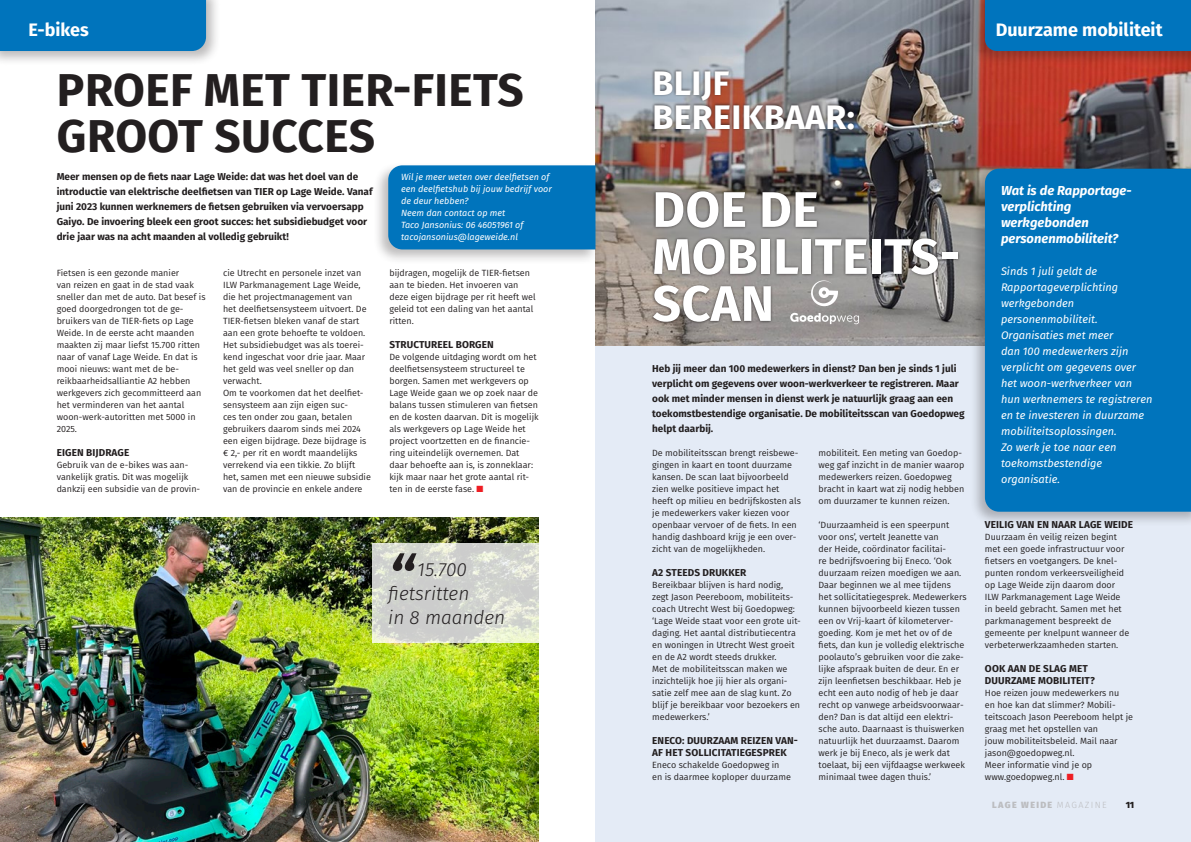
<style>
.page{position:relative;width:1191px;height:842px;background:#fff}
.page>*{position:absolute;margin:0;border:0;box-sizing:border-box;transform-origin:0 0}
.t1{font:italic 600 60px "Fira Sans";color:#231f20}
.t2{font:700 50px/47px "Fira Sans";letter-spacing:.01em;color:#fff}
.t3{font:700 46px/46px "Fira Sans";letter-spacing:.01em;color:#231f20}
.t4{font:700 34px/34px "Fira Sans";letter-spacing:.01em;color:#fff}
.t5{font:italic 300 19px/24px "Fira Sans";color:#231f20}
.t6{font:700 18px "Fira Sans";color:#fff}
.t7{font:italic 700 13px/16px "Fira Sans";color:#fff}
.t8{font:italic 11px/16px "Fira Sans";color:#fff}
.t9{font:700 10px/15px "Fira Sans";color:#231f20}
.t10{font:9px/12px "Fira Sans";color:#231f20}
.t11{font:italic 9px/12px "Fira Sans";color:#fff}
.t12{font:800 9px "Fira Sans";letter-spacing:.15em;color:#bcbdc0}
.t13{font:800 9px "Fira Sans";color:#231f20}
.s1{color:#ee1d23}
.s2{font-weight:300}
</style>
<div class="page">
<div style="left:595px;top:0;width:596px;height:842px;background:#e4ebf6"></div>
<img style="left:595px;top:0;width:596px;height:346px">
<div style="left:650px;top:68px;width:311px;height:257px;background:#231f20;opacity:.75"></div>
<div style="left:0;top:0;width:221px;height:66px;background:#231f20;opacity:.3"></div>
<div style="left:0;top:0;width:206px;height:51px;background:#0074bc"></div>
<img style="left:0;top:517px;width:539px;height:325px">
<div style="left:969px;top:0;width:222px;height:66px;background:#231f20;opacity:.3"></div>
<div style="left:985px;top:0;width:206px;height:51px;background:#0074bd"></div>
<svg style="left:372px;top:543px;width:167px;height:100px;fill:#d1d3ce"></svg>
<div style="left:373px;top:161px;width:226px;height:103px;background:#231f20;opacity:.3"></div>
<div style="left:388px;top:165px;width:207px;height:84px;background:#0074bc"></div>
<div style="left:970px;top:165px;width:221px;height:362px;background:#231f20;opacity:.3"></div>
<div style="left:985px;top:169px;width:206px;height:343px;background:#0074bc"></div>
<svg style="left:811px;top:280px;width:27px;height:26px"></svg>
<svg style="left:790px;top:313px;width:69px;height:11px"></svg>
<h3 class="t6" style="left:28px;top:15px;width:62px">E-bikes</h3>
<h3 class="t6" style="left:995px;top:15px;width:168px">Duurzame mobiliteit</h3>
<h3 class="t3" style="left:57px;top:64px;width:468px">PROEF MET TIER-FIETS<br>GROOT SUCCES</h3>
<h3 class="t4" style="left:652px;top:64px;width:204px">BLIJF<br>BEREIKBAAR:</h3>
<h2 class="t2" style="left:652px;top:182px;width:309px">DOE DE<br>MOBILITEITS-<br>SCAN</h2>
<p class="t9" style="left:57px;top:168px;width:317px">Meer mensen op de fiets naar Lage Weide: dat was het doel van de introductie van elektrische deelfietsen van TIER op Lage Weide. Vanaf juni 2023 kunnen werknemers de fietsen gebruiken via vervoersapp Gaiyo. De invoering bleek een groot succes: het subsidiebudget voor drie jaar was na acht maanden al volledig gebruikt!</p>
<p class="t11" style="left:401px;top:171px;width:152px">Wil je meer weten over deelfietsen of een deelfietshub bij jouw bedrijf voor de deur hebben?<br>Neem dan contact op met<br>Taco Jansonius: 06 46051961 of tacojansonius@lageweide.nl</p>
<h3 class="t7" style="left:1001px;top:182px;width:132px">Wat is de Rapportage&shy;verplichting werkgebonden personenmobiliteit?</h3>
<p class="t8" style="left:1001px;top:263px;width:153px">Sinds 1 juli geldt de<br>Rapportageverplichting werkgebonden personenmobiliteit.<br>Organisaties met meer<br>dan 100 medewerkers zijn verplicht om gegevens over het woon-werkverkeer van hun werknemers te registreren en te investeren in duurzame mobiliteitsoplossingen.<br>Zo werk je toe naar een toekomstbestendige organisatie.</p>
<p class="t10" style="left:223px;top:267px;width:149px">cie Utrecht en personele inzet van<br>ILW Parkmanagement Lage Weide, die het projectmanagement van<br>het deelfietsensysteem uitvoert. De<br>TIER-fietsen bleken vanaf de start aan een grote behoefte te voldoen.<br>Het subsidiebudget was als toerei&shy;kend ingeschat voor drie jaar. Maar het geld was veel sneller op dan verwacht.<br>Om te voorkomen dat het deelfiet&shy;sensysteem aan zijn eigen suc-<br>ces ten onder zou gaan, betalen gebruikers daarom sinds mei 2024 een eigen bijdrage. Deze bijdrage is € 2,- per rit en wordt maandelijks verrekend via een tikkie. Zo blijft het, samen met een nieuwe subsidie van de provincie en enkele andere</p>
<p class="t10" style="left:389px;top:267px;width:148px">bijdragen, mogelijk de TIER-fietsen aan te bieden. Het invoeren van deze eigen bijdrage per rit heeft wel geleid tot een daling van het aantal ritten.</p>
<p class="t10" style="left:57px;top:267px;width:150px">Fietsen is een gezonde manier<br>van reizen en gaat in de stad vaak sneller dan met de auto. Dat besef is goed doorgedrongen tot de ge&shy;bruikers van de TIER-fiets op Lage<br>Weide. In de eerste acht maanden maakten zij maar liefst 15.700 ritten naar of vanaf Lage Weide. En dat is mooi nieuws: want met de be&shy;reikbaarheidsalliantie A2 hebben werkgevers zich gecommitteerd aan het verminderen van het aantal woon-werk-autoritten met 5000 in<br>2025.</p>
<p class="t9" style="left:57px;top:444px;width:74px">EIGEN BIJDRAGE</p>
<p class="t10" style="left:57px;top:459px;width:145px">Gebruik van de e-bikes was aan&shy;vankelijk gratis. Dit was mogelijk dankzij een subsidie van de provin-</p>
<p class="t9" style="left:389px;top:336px;width:106px">STRUCTUREEL BORGEN</p>
<p class="t10" style="left:389px;top:351px;width:151px">De volgende uitdaging wordt om het deelfietsensysteem structureel te borgen. Samen met werkgevers op Lage Weide gaan we op zoek naar de balans tussen stimuleren van fietsen en de kosten daarvan. Dit is mogelijk als werkgevers op Lage Weide het project voortzetten en de financie&shy;ring uiteindelijk overnemen. Dat daar behoefte aan is, is zonneklaar: kijk maar naar het grote aantal rit&shy;ten in de eerste fase. <span class="s1">■</span></p>
<p class="t9" style="left:652px;top:360px;width:314px">Heb jij meer dan 100 medewerkers in dienst? Dan ben je sinds 1 juli verplicht om gegevens over woon-werkverkeer te registreren. Maar ook met minder mensen in dienst werk je natuurlijk graag aan een toekomstbestendige organisatie. De mobiliteitsscan van Goedopweg helpt daarbij.</p>
<p class="t10" style="left:818px;top:447px;width:147px">mobiliteit. Een meting van Goedop&shy;weg gaf inzicht in de manier waarop medewerkers reizen. Goedopweg bracht in kaart wat zij nodig hebben om duurzamer te kunnen reizen.</p>
<p class="t10" style="left:818px;top:519px;width:149px">‘Duurzaamheid is een speerpunt voor ons’, vertelt Jeanette van<br>der Heide, coördinator facilitai-<br>re bedrijfsvoering bij Eneco. ‘Ook duurzaam reizen moedigen we aan.<br>Daar beginnen we al mee tijdens<br>het sollicitatiegesprek. Medewerkers kunnen bijvoorbeeld kiezen tussen een ov Vrij-kaart óf kilometerver&shy;goeding. Kom je met het ov of de fiets, dan kun je volledig elektrische poolauto’s gebruiken voor die zake&shy;lijke afspraak buiten de deur. En er zijn leenfietsen beschikbaar. Heb je echt een auto nodig of heb je daar recht op vanwege arbeidsvoorwaar&shy;den? Dan is dat altijd een elektri&shy;sche auto. Daarnaast is thuiswerken natuurlijk het duurzaamst. Daarom werk je bij Eneco, als je werk dat toelaat, bij een vijfdaagse werkweek minimaal twee dagen thuis.’</p>
<p class="t9" style="left:985px;top:516px;width:150px">VEILIG VAN EN NAAR LAGE WEIDE</p>
<p class="t10" style="left:652px;top:447px;width:150px">De mobiliteitsscan brengt reisbewe&shy;gingen in kaart en toont duurzame kansen. De scan laat bijvoorbeeld zien welke positieve impact het heeft op milieu en bedrijfskosten als je medewerkers vaker kiezen voor openbaar vervoer of de fiets. In een handig dashboard krijg je een over&shy;zicht van de mogelijkheden.</p>
<p class="t9" style="left:652px;top:564px;width:96px">A2 STEEDS DRUKKER</p>
<p class="t10" style="left:652px;top:579px;width:150px">Bereikbaar blijven is hard nodig, zegt Jason Peereboom, mobiliteits&shy;coach Utrecht West bij Goedopweg: ‘Lage Weide staat voor een grote uit&shy;daging. Het aantal distributiecentra en woningen in Utrecht West groeit en de A2 wordt steeds drukker.<br>Met de mobiliteitsscan maken we inzichtelijk hoe jij hier als organi&shy;satie zelf mee aan de slag kunt. Zo blijf je bereikbaar voor bezoekers en medewerkers.’</p>
<p class="t9" style="left:652px;top:734px;width:147px;line-height:12px">ENECO: DUURZAAM REIZEN VAN-<br>AF HET SOLLICITATIEGESPREK</p>
<p class="t10" style="left:652px;top:759px;width:140px">Eneco schakelde Goedopweg in en is daarmee koploper duurzame</p>
<p class="t10" style="left:985px;top:531px;width:146px">Duurzaam én veilig reizen begint met een goede infrastructuur voor fietsers en voetgangers. De knel&shy;punten rondom verkeersveiligheid op Lage Weide zijn daarom door<br>ILW Parkmanagement Lage Weide in beeld gebracht. Samen met het parkmanagement bespreekt de gemeente per knelpunt wanneer de verbeterwerkzaamheden starten.</p>
<p class="t9" style="left:985px;top:662px;width:111px;line-height:12px">OOK AAN DE SLAG MET<br>DUURZAME MOBILITEIT?</p>
<p class="t10" style="left:985px;top:687px;width:150px">Hoe reizen jouw medewerkers nu<br>en hoe kan dat slimmer? Mobili&shy;teitscoach Jason Peereboom helpt je graag met het opstellen van<br>jouw mobiliteitsbeleid. Mail naar jason@goedopweg.nl.<br>Meer informatie vind je op www.goedopweg.nl. <span class="s1">■</span></p>
<h1 class="t1" style="left:388px;top:529px;width:28px">“</h1>
<h3 class="t5" style="left:388px;top:557px;width:119px;text-indent:29px">15.700 fietsritten<br>in 8 maanden</h3>
<p class="t12" style="left:992px;top:797px;width:116px">LAGE WEIDE <span class="s2">MAGAZINE</span></p>
<p class="t13" style="left:1125px;top:797px;width:10px">11</p>
</div>
